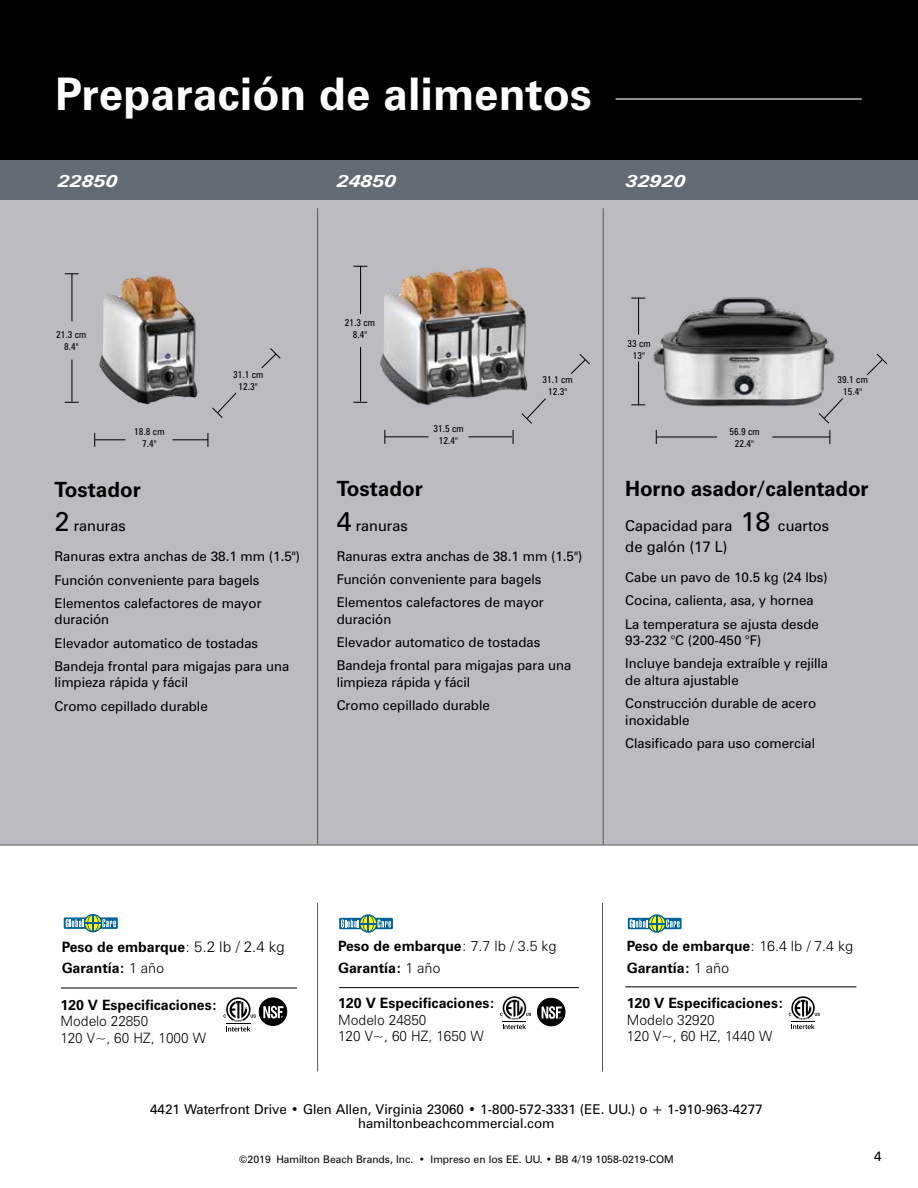
<style>
.page{position:relative;width:918px;height:1188px;background:#fff}
.page>*{position:absolute;margin:0;border:0;box-sizing:border-box;transform-origin:0 0}
.t1{font:700 45px "Zurich BT";color:#fff}
.t2{font:700 21px "Zurich BT";letter-spacing:-.01em;color:#000}
.t3{font:italic 700 17.1px "Zurich BT";color:#fff;scale:1.26 1}
.t4{font:15px/21px "Zurich BT";color:#000}
.t5{font:700 14.25px/21.8px "Zurich BT";color:#000}
.t6{font:300 14.25px/16.5px "Zurich BT";color:#000;scale:.95 1}
.t7{font:13.5px/23.2px "Zurich BT";color:#000}
.t8{font:10.5px "Zurich BT";color:#000}
.t9{font:condensed 9.75px/12px "Zurich BT";color:#000;text-align:center}
.t10{font:3px "Helvetica";color:#fff;scale:.9 1}
.s1{font-size:27px}
.s2{font-weight:300}
.s3{font-weight:300;font-size:15px}
</style>
<div class="page">
<div style="left:0;top:194px;width:918px;height:651px;background:#bbbbc0"></div>
<div style="left:0;top:0;width:918px;height:162px;background:#000"></div>
<hr style="left:317px;top:208px;width:1px;height:637px;background:#58595b">
<hr style="left:317px;top:903px;width:1px;height:169px;background:#58595b">
<hr style="left:602px;top:903px;width:1px;height:169px;background:#58595b">
<hr style="left:603px;top:208px;width:1px;height:637px;background:#58595b">
<hr style="left:61px;top:988px;width:236px;height:1px;background:#000">
<svg style="left:223px;top:997px;width:33px;height:35px"></svg>
<hr style="left:339px;top:987px;width:240px;height:1px;background:#000">
<hr style="left:625px;top:986px;width:231px;height:1px;background:#000">
<svg style="left:500px;top:996px;width:31px;height:33px"></svg>
<div style="left:537px;top:998px;width:28px;height:28px;background:#000;border-radius:50%"></div>
<div style="left:537px;top:998px;width:28px;height:28px;border:1px solid #000;border-radius:50%"></div>
<svg style="left:542px;top:1006px;width:20px;height:13px"></svg>
<svg style="left:789px;top:996px;width:31px;height:33px"></svg>
<div style="left:259px;top:998px;width:28px;height:27px;background:#000;border-radius:50%"></div>
<div style="left:259px;top:998px;width:28px;height:28px;border:1px solid #000;border-radius:50%"></div>
<svg style="left:263px;top:1006px;width:20px;height:12px"></svg>
<div style="left:0;top:160px;width:918px;height:40px;background:#626b74"></div>
<img style="left:99px;top:275px;width:99px;height:130px">
<img style="left:380px;top:267px;width:148px;height:139px">
<img style="left:653px;top:297px;width:182px;height:110px">
<svg style="left:65px;top:273px;width:14px;height:1px"></svg>
<hr style="left:72px;top:274px;width:1px;height:47px;background:#000">
<hr style="left:72px;top:360px;width:1px;height:42px;background:#000">
<svg style="left:65px;top:402px;width:14px;height:1px"></svg>
<svg style="left:353px;top:266px;width:14px;height:1px"></svg>
<hr style="left:360px;top:266px;width:1px;height:48px;background:#000">
<hr style="left:360px;top:347px;width:1px;height:55px;background:#000">
<svg style="left:353px;top:402px;width:14px;height:1px"></svg>
<svg style="left:261px;top:348px;width:20px;height:20px"></svg>
<svg style="left:212px;top:392px;width:25px;height:26px"></svg>
<svg style="left:571px;top:354px;width:19px;height:20px"></svg>
<svg style="left:521px;top:398px;width:25px;height:26px"></svg>
<hr style="left:172px;top:439px;width:36px;height:1px;background:#000">
<hr style="left:95px;top:439px;width:31px;height:1px;background:#000">
<svg style="left:94px;top:433px;width:1px;height:14px"></svg>
<svg style="left:208px;top:433px;width:1px;height:14px"></svg>
<hr style="left:468px;top:436px;width:44px;height:1px;background:#000">
<hr style="left:385px;top:436px;width:43px;height:1px;background:#000">
<svg style="left:384px;top:430px;width:1px;height:14px"></svg>
<svg style="left:513px;top:430px;width:1px;height:14px"></svg>
<svg style="left:867px;top:353px;width:20px;height:22px"></svg>
<svg style="left:818px;top:397px;width:25px;height:27px"></svg>
<hr style="left:638px;top:298px;width:1px;height:37px;background:#000">
<hr style="left:638px;top:362px;width:1px;height:43px;background:#000">
<svg style="left:631px;top:298px;width:14px;height:1px"></svg>
<svg style="left:631px;top:404px;width:14px;height:1px"></svg>
<hr style="left:772px;top:437px;width:58px;height:1px;background:#000">
<hr style="left:657px;top:437px;width:60px;height:1px;background:#000">
<svg style="left:656px;top:430px;width:1px;height:14px"></svg>
<svg style="left:830px;top:430px;width:1px;height:14px"></svg>
<hr style="left:0;top:845px;width:918px;height:1px;background:#58595b">
<svg style="left:64px;top:917px;width:53px;height:12px"></svg>
<svg style="left:66px;top:915px;width:50px;height:17px"></svg>
<svg style="left:359px;top:914px;width:19px;height:19px"></svg>
<div style="left:339px;top:918px;width:54px;height:11px;background:#00639a"></div>
<svg style="left:341px;top:915px;width:50px;height:17px"></svg>
<svg style="left:648px;top:914px;width:18px;height:19px"></svg>
<svg style="left:628px;top:918px;width:53px;height:11px"></svg>
<svg style="left:630px;top:915px;width:50px;height:17px"></svg>
<hr style="left:616px;top:98px;width:246px;height:2px;background:#fff">
<h1 class="t1" style="left:55px;top:67px;width:538px">Preparación de alimentos</h1>
<p class="t3" style="left:58px;top:171px;width:49px">22850</p>
<p class="t3" style="left:337px;top:171px;width:49px">24850</p>
<p class="t3" style="left:626px;top:171px;width:49px">32920</p>
<p class="t9" style="left:56px;top:329px;width:32px">21.3 cm<br>8.4"</p>
<p class="t9" style="left:345px;top:317px;width:32px">21.3 cm<br>8.4"</p>
<p class="t9" style="left:233px;top:368px;width:32px">31.1 cm<br>12.3"</p>
<p class="t9" style="left:542px;top:374px;width:32px">31.1 cm<br>12.3"</p>
<p class="t9" style="left:134px;top:425px;width:32px">18.8 cm<br>7.4"</p>
<p class="t9" style="left:433px;top:422px;width:32px">31.5 cm<br>12.4"</p>
<h2 class="t2" style="left:55px;top:477px;width:88px">Tostador</h2>
<p class="t4" style="left:55px;top:516px;width:73px"><span class="s1">2</span> ranuras</p>
<p class="t7" style="left:55px;top:545px;width:247px">Ranuras extra anchas de 38.1 mm (1.5")<br>Función conveniente para bagels<br>Elementos calefactores de mayor</p>
<p class="t7" style="left:55px;top:608px;width:236px">duración<br>Elevador automatico de tostadas<br>Bandeja frontal para migajas para una</p>
<p class="t7" style="left:55px;top:671px;width:155px">limpieza rápida y fácil<br>Cromo cepillado durable</p>
<h2 class="t2" style="left:337px;top:476px;width:88px">Tostador</h2>
<p class="t4" style="left:337px;top:515px;width:73px"><span class="s1">4</span> ranuras</p>
<p class="t7" style="left:337px;top:544px;width:247px">Ranuras extra anchas de 38.1 mm (1.5")<br>Función conveniente para bagels<br>Elementos calefactores de mayor</p>
<p class="t7" style="left:337px;top:607px;width:236px">duración<br>Elevador automatico de tostadas<br>Bandeja frontal para migajas para una</p>
<p class="t7" style="left:337px;top:670px;width:155px">limpieza rápida y fácil<br>Cromo cepillado durable</p>
<p class="t9" style="left:627px;top:337px;width:25px">33 cm<br>13"</p>
<p class="t9" style="left:729px;top:426px;width:32px">56.9 cm<br>22.4"</p>
<p class="t9" style="left:838px;top:373px;width:32px">39.1 cm<br>15.4"</p>
<h2 class="t2" style="left:625px;top:476px;width:245px">Horno asador/calentador</h2>
<p class="t4" style="left:625px;top:515px;width:205px">Capacidad para <span class="s1">18</span> cuartos de galón (17 L)</p>
<p class="t7" style="left:625px;top:565px;width:204px">Cabe un pavo de 10.5 kg (24 lbs)<br>Cocina, calienta, asa, y hornea<br>La temperatura se ajusta desde</p>
<p class="t7" style="left:625px;top:628px;width:204px">93-232 °C (200-450 °F)<br>Incluye bandeja extraíble y rejilla</p>
<p class="t7" style="left:625px;top:668px;width:192px">de altura ajustable<br>Construcción durable de acero</p>
<p class="t7" style="left:625px;top:708px;width:191px">inoxidable<br>Clasificado para uso comercial</p>
<p class="t5" style="left:62px;top:936px;width:225px">Peso de embarque<span class="s2">:</span> <span class="s3">5.2 lb / 2.4 kg<br></span>Garantía: <span class="s2">1 año</span></p>
<p class="t5" style="left:338px;top:935px;width:220px">Peso de embarque<span class="s2">: 7.7 lb / 3.5 kg<br></span>Garantía: <span class="s2">1 año</span></p>
<p class="t5" style="left:627px;top:935px;width:228px">Peso de embarque<span class="s2">: 16.4 lb / 7.4 kg<br></span>Garantía: <span class="s2">1 año</span></p>
<p class="t5" style="left:338px;top:992px;width:158px">120 V Especificaciones:</p>
<p class="t6" style="left:338px;top:1012px;width:155px">Modelo 24850<br>120 V~, 60 HZ, 1650 W</p>
<p class="t5" style="left:627px;top:992px;width:158px">120 V Especificaciones:</p>
<p class="t6" style="left:627px;top:1012px;width:155px">Modelo 32920<br>120 V~, 60 HZ, 1440 W</p>
<p class="t5" style="left:60px;top:993px;width:158px">120 V Especificaciones:</p>
<p class="t6" style="left:60px;top:1013px;width:155px">Modelo 22850<br>120 V~, 60 HZ, 1000 W</p>
<p class="t10" style="left:281px;top:1015px;width:4px">®</p>
<p class="t10" style="left:559px;top:1016px;width:4px">®</p>
<p class="t7" style="left:150px;top:1103px;width:614px;line-height:13.5px;text-align:center">4421 Waterfront Drive • Glen Allen, Virginia 23060 • 1-800-572-3331 (EE. UU.) o + 1-910-963-4277 hamiltonbeachcommercial.com</p>
<p class="t8" style="left:239px;top:1153px;width:436px">©2019 Hamilton Beach Brands, Inc. • Impreso en los EE. UU. • BB 4/19 1058-0219-COM</p>
<p class="t7" style="left:874px;top:1144px;width:9px">4</p>
</div>
